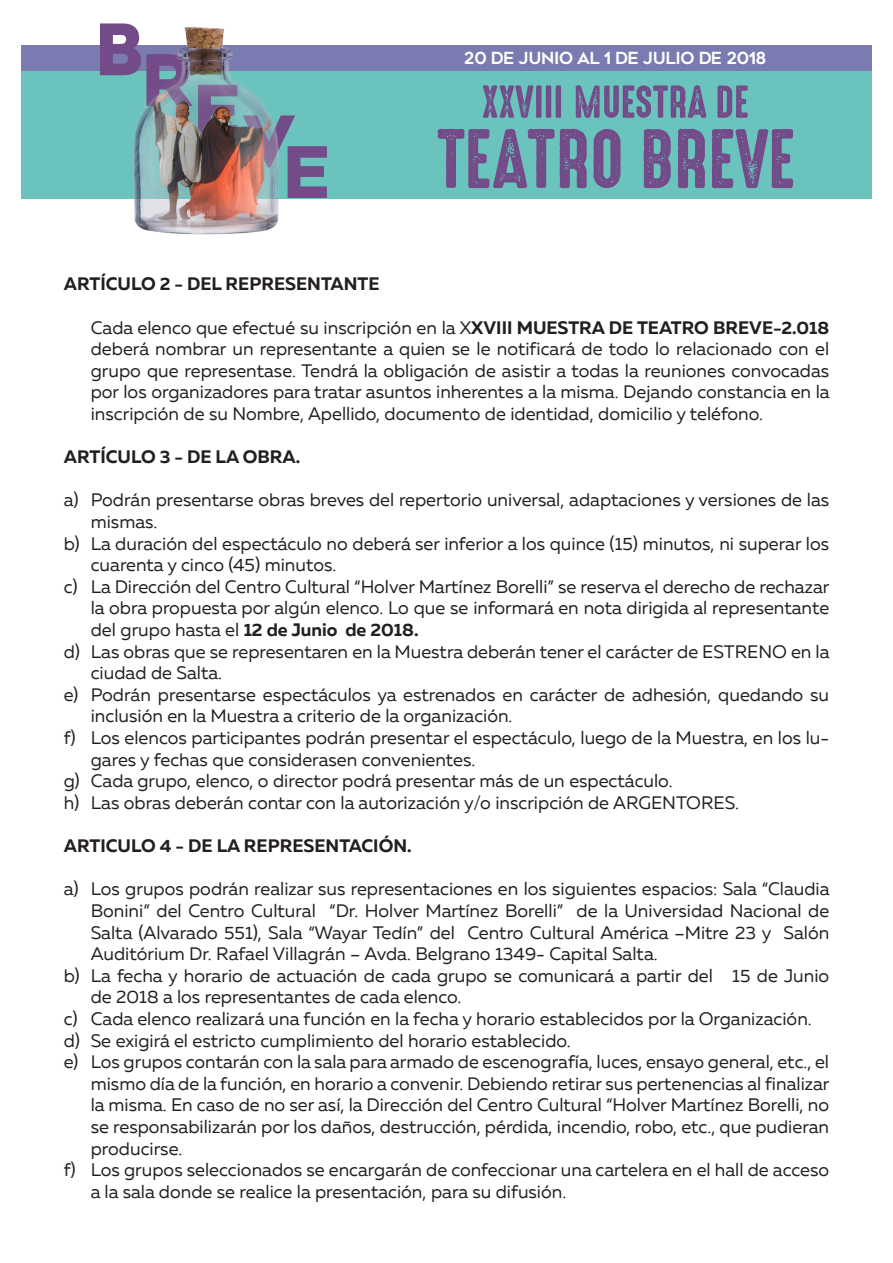
<style>
.page{position:relative;width:893px;height:1263px;background:#fff}
.page>*{position:absolute;margin:0;border:0;box-sizing:border-box;transform-origin:0 0}
.t1{font:18px/21.6px "Muller";color:#231f20}
.t2{font:700 18px "Muller";color:#231f20}
.t3{font:700 16.65px "Geometos Neue";letter-spacing:-.02em;color:#fff}
.s1{font-weight:700}
</style>
<div class="page">
<div style="left:21px;top:45px;width:851px;height:154px;background:#6bc3be"></div>
<div style="left:21px;top:45px;width:851px;height:26px;background:#7a7bb0"></div>
<svg style="left:315px;top:146px;width:12px;height:52px"></svg>
<svg style="left:100px;top:23px;width:12px;height:53px"></svg>
<img style="left:112px;top:23px;width:203px;height:212px">
<svg style="left:483px;top:85px;width:78px;height:33px"></svg>
<svg style="left:576px;top:85px;width:130px;height:33px"></svg>
<svg style="left:717px;top:85px;width:31px;height:33px"></svg>
<svg style="left:437px;top:129px;width:150px;height:59px"></svg>
<svg style="left:593px;top:129px;width:27px;height:59px"></svg>
<svg style="left:643px;top:129px;width:28px;height:59px"></svg>
<svg style="left:678px;top:129px;width:27px;height:59px"></svg>
<svg style="left:712px;top:129px;width:81px;height:59px"></svg>
<p class="t3" style="left:464px;top:48px;width:304px">20 DE JUNIO AL 1 DE JULIO DE 2018</p>
<p class="t2" style="left:64px;top:273px;width:317px">ARTÍCULO 2 - DEL REPRESENTANTE</p>
<p class="t1" style="left:91px;top:316px;width:740px;text-align:justify">Cada elenco que efectué su inscripción en la X<span class="s1">XVIII MUESTRA DE TEATRO BREVE-2.018 </span>deberá nombrar un representante a quien se le notificará de todo lo relacionado con el grupo que representase. Tendrá la obligación de asistir a todas la reuniones convocadas por los organizadores para tratar asuntos inherentes a la misma. Dejando constancia en la inscripción de su Nombre, Apellido, documento de identidad, domicilio y teléfono.</p>
<p class="t2" style="left:64px;top:446px;width:238px">ARTÍCULO 3 - DE LA OBRA.</p>
<p class="t1" style="left:91px;top:489px;width:740px;text-indent:-27px">a) Podrán presentarse obras breves del repertorio universal, adaptaciones y versiones de las mismas.</p>
<p class="t1" style="left:91px;top:532px;width:740px;text-indent:-27px">b) La duración del espectáculo no deberá ser inferior a los quince (15) minutos, ni superar los cuarenta y cinco (45) minutos.</p>
<p class="t1" style="left:91px;top:575px;width:740px;text-align:justify;text-indent:-27px">c) La Dirección del Centro Cultural “Holver Martínez Borelli” se reserva el derecho de rechazar la obra propuesta por algún elenco. Lo que se informará en nota dirigida al representante del grupo hasta el <span class="s1">12 de Junio de 2018.</span></p>
<p class="t1" style="left:91px;top:640px;width:740px;text-indent:-27px">d) Las obras que se representaren en la Muestra deberán tener el carácter de ESTRENO en la ciudad de Salta.</p>
<p class="t1" style="left:91px;top:683px;width:740px;text-indent:-27px">e) Podrán presentarse espectáculos ya estrenados en carácter de adhesión, quedando su inclusión en la Muestra a criterio de la organización.</p>
<p class="t1" style="left:91px;top:727px;width:740px;text-indent:-27px">f) Los elencos participantes podrán presentar el espectáculo, luego de la Muestra, en los lu&shy;gares y fechas que considerasen convenientes.</p>
<p class="t1" style="left:64px;top:770px;width:610px">g) Cada grupo, elenco, o director podrá presentar más de un espectáculo.</p>
<p class="t1" style="left:64px;top:791px;width:677px">h) Las obras deberán contar con la autorización y/o inscripción de ARGENTORES.</p>
<p class="t2" style="left:64px;top:834px;width:349px">ARTICULO 4 - DE LA REPRESENTACIÓN.</p>
<p class="t1" style="left:91px;top:878px;width:740px;text-align:justify;text-indent:-27px">a) Los grupos podrán realizar sus representaciones en los siguientes espacios: Sala “Claudia Bonini” del Centro Cultural “Dr. Holver Martínez Borelli” de la Universidad Nacional de Salta (Alvarado 551), Sala “Wayar Tedín” del Centro Cultural América –Mitre 23 y Salón Auditórium Dr. Rafael Villagrán – Avda. Belgrano 1349- Capital Salta.</p>
<p class="t1" style="left:91px;top:964px;width:740px;text-indent:-27px">b) La fecha y horario de actuación de cada grupo se comunicará a partir del 15 de Junio de 2018 a los representantes de cada elenco.</p>
<p class="t1" style="left:64px;top:1007px;width:749px">c) Cada elenco realizará una función en la fecha y horario establecidos por la Organización.</p>
<p class="t1" style="left:64px;top:1029px;width:508px">d) Se exigirá el estricto cumplimiento del horario establecido.</p>
<p class="t1" style="left:91px;top:1051px;width:740px;text-align:justify;text-indent:-27px">e) Los grupos contarán con la sala para armado de escenografía, luces, ensayo general, etc., el mismo día de la función, en horario a convenir. Debiendo retirar sus pertenencias al finalizar la misma. En caso de no ser así, la Dirección del Centro Cultural “Holver Martínez Borelli, no se responsabilizarán por los daños, destrucción, pérdida, incendio, robo, etc., que pudieran producirse.</p>
<p class="t1" style="left:91px;top:1159px;width:740px;text-indent:-27px">f) Los grupos seleccionados se encargarán de confeccionar una cartelera en el hall de acceso a la sala donde se realice la presentación, para su difusión.</p>
</div>
